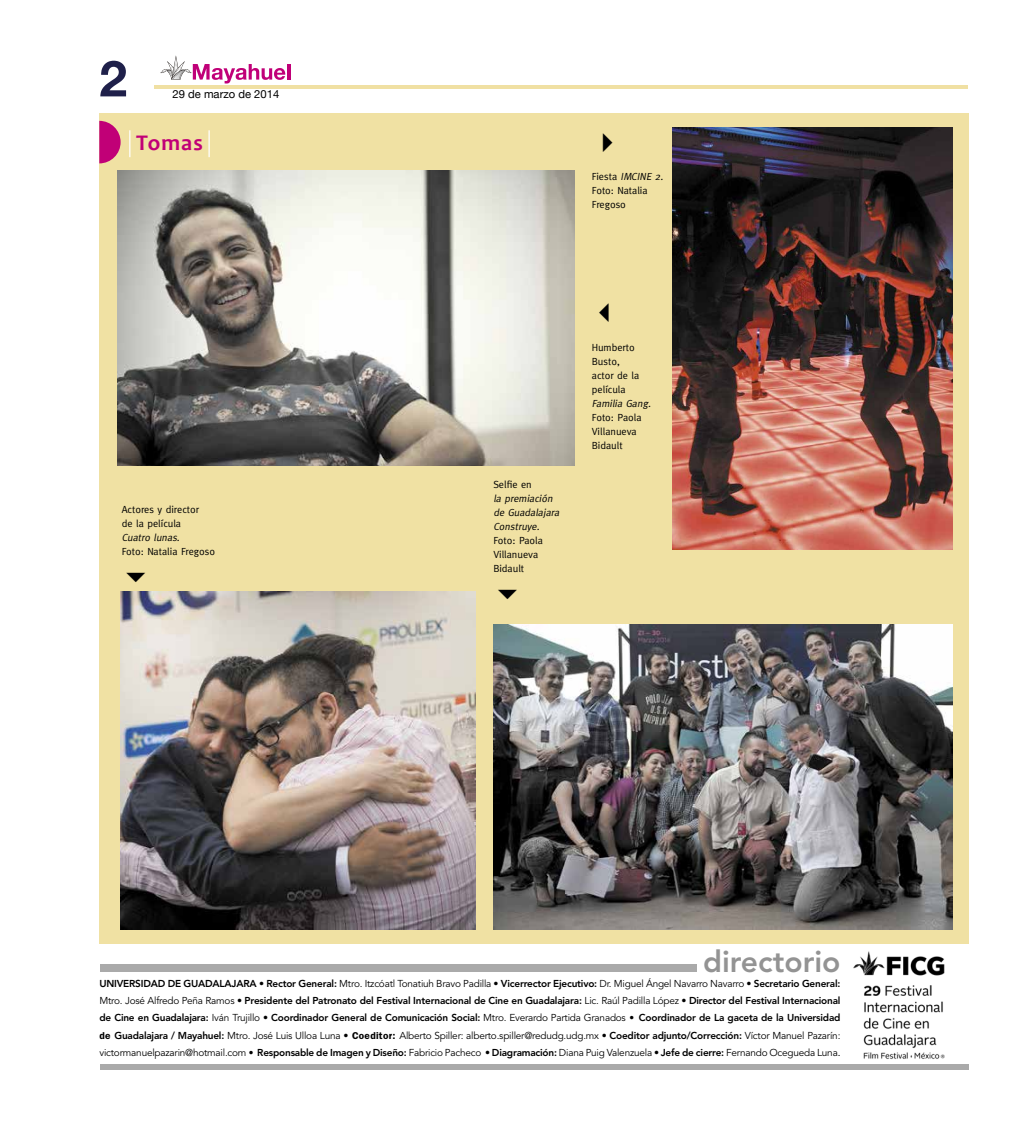
<style>
.page{position:relative;width:1025px;height:1125px;background:#fff}
.page>*{position:absolute;margin:0;border:0;box-sizing:border-box;transform-origin:0 0}
.t1{font:700 50px "Helvetica Neue";color:#1f204a}
.t2{font:800 30px "Avenir";color:#939393}
.t3{font:700 22.5px "Candara";letter-spacing:.05em;color:#c10077}
.t4{font:11.25px "Helvetica Neue";color:#000}
.t5{font:10.25px/14.1px "Meta Normal";color:#000}
.t6{font:italic 10.25px/14.1px "Meta Normal";color:#000}
.t7{font:800 10px/17.4px "Avenir";letter-spacing:-.02em;color:#000;text-align:justify}
.s1{font-style:italic}
.s2{font-weight:400}
.s3{font-family:"Franklin Gothic";font-weight:600}
</style>
<div class="page">
<hr style="left:154px;top:85px;width:813px;height:3px;background:#f0e0a3">
<hr style="left:287px;top:64px;width:3px;height:16px;background:#c00078">
<svg style="left:160px;top:55px;width:125px;height:29px"></svg>
<div style="left:99px;top:114px;width:869px;height:830px;background:#f0e1a3"></div>
<div style="left:100px;top:964px;width:596px;height:8px;background:#aaa"></div>
<div style="left:100px;top:1065px;width:868px;height:5px;background:#aaa"></div>
<img style="left:853px;top:951px;width:92px;height:108px">
<svg style="left:99px;top:121px;width:22px;height:42px"></svg>
<svg style="left:129px;top:130px;width:1px;height:27px"></svg>
<hr style="left:208px;top:130px;width:2px;height:27px;background:#fff">
<img style="left:121px;top:592px;width:354px;height:337px">
<img style="left:117px;top:170px;width:457px;height:295px">
<img style="left:672px;top:128px;width:280px;height:422px">
<img style="left:493px;top:624px;width:459px;height:305px">
<h1 class="t1" style="left:99px;top:39px;width:29px">2</h1>
<p class="t4" style="left:172px;top:86px;width:108px">29 de marzo de 2014</p>
<h3 class="t3" style="left:136px;top:128px;width:68px">Tomas</h3>
<p class="t5" style="left:122px;top:503px;width:79px">Actores y director de la película</p>
<p class="t6" style="left:122px;top:531px;width:61px">Cuatro lunas.</p>
<p class="t5" style="left:122px;top:545px;width:95px">Foto: Natalia Fregoso</p>
<p class="t5" style="left:591px;top:169px;width:75px">Fi esta <span class="s1">IMCINE 2.<br></span>Foto: Natalia<br>Fregoso</p>
<p class="t5" style="left:493px;top:477px;width:40px">Selfie en</p>
<p class="t6" style="left:493px;top:491px;width:69px">la premiación de Guadalajara<br>Construye.</p>
<p class="t5" style="left:493px;top:533px;width:51px">Foto: Paola<br>Villanueva<br>Bidault</p>
<p class="t5" style="left:591px;top:340px;width:49px">Humberto<br>Busto, actor de la película</p>
<p class="t6" style="left:591px;top:396px;width:62px">Familia Gang.</p>
<p class="t5" style="left:591px;top:410px;width:51px">Foto: Paola<br>Villanueva<br>Bidault</p>
<h2 class="t2" style="left:702px;top:944px;width:139px">directorio</h2>
<p class="t7" style="left:99px;top:974px;width:742px">UNIVERSIDAD DE GUADALAJARA <span class="s2">•</span> Rector General: <span class="s2">Mtro. Itzcóatl Tonatiuh Bravo Padilla</span> <span class="s2">•</span> Vicerrector Ejecutivo: <span class="s2">Dr. Miguel Ángel Navarro Navarro</span> <span class="s2">•</span> Secretario General:<br><span class="s2">Mtro. José Alfredo Peña Ramos</span> <span class="s2">•</span> Presidente del Patronato del Festival Internacional de Cine en Guadalajara: <span class="s2">Lic. Raúl Padilla López</span> <span class="s2">•</span> Director del Festival Internacional de Cine en Guadalajara: <span class="s2">Iván Trujillo</span> <span class="s2">•</span> Coordinador General de Comunicación Social: <span class="s2">Mtro. Everardo Partida Granados</span> <span class="s3">•</span> Coordinador de La gaceta de la Universidad <span class="s3">de</span> Guadalajara / Mayahuel: <span class="s2">Mtro. José Luis Ulloa Luna</span> <span class="s2">•</span> <span class="s3">Coeditor:</span> <span class="s2">Alberto Spiller: alberto.spiller@redudg.udg.mx •</span> Coeditor adjunto/Corrección: <span class="s2">Víctor Manuel Pazarín: victormanuelpazarin@hotmail.com</span> <span class="s3">•</span> Responsable de Imagen y Diseño: <span class="s2">Fabricio Pacheco •</span> Diagramación: <span class="s2">Diana Puig Valenzuela •</span> Jefe de cierre: <span class="s2">Fernando Ocegueda Luna</span><span class="s2">.</span></p>
</div>
